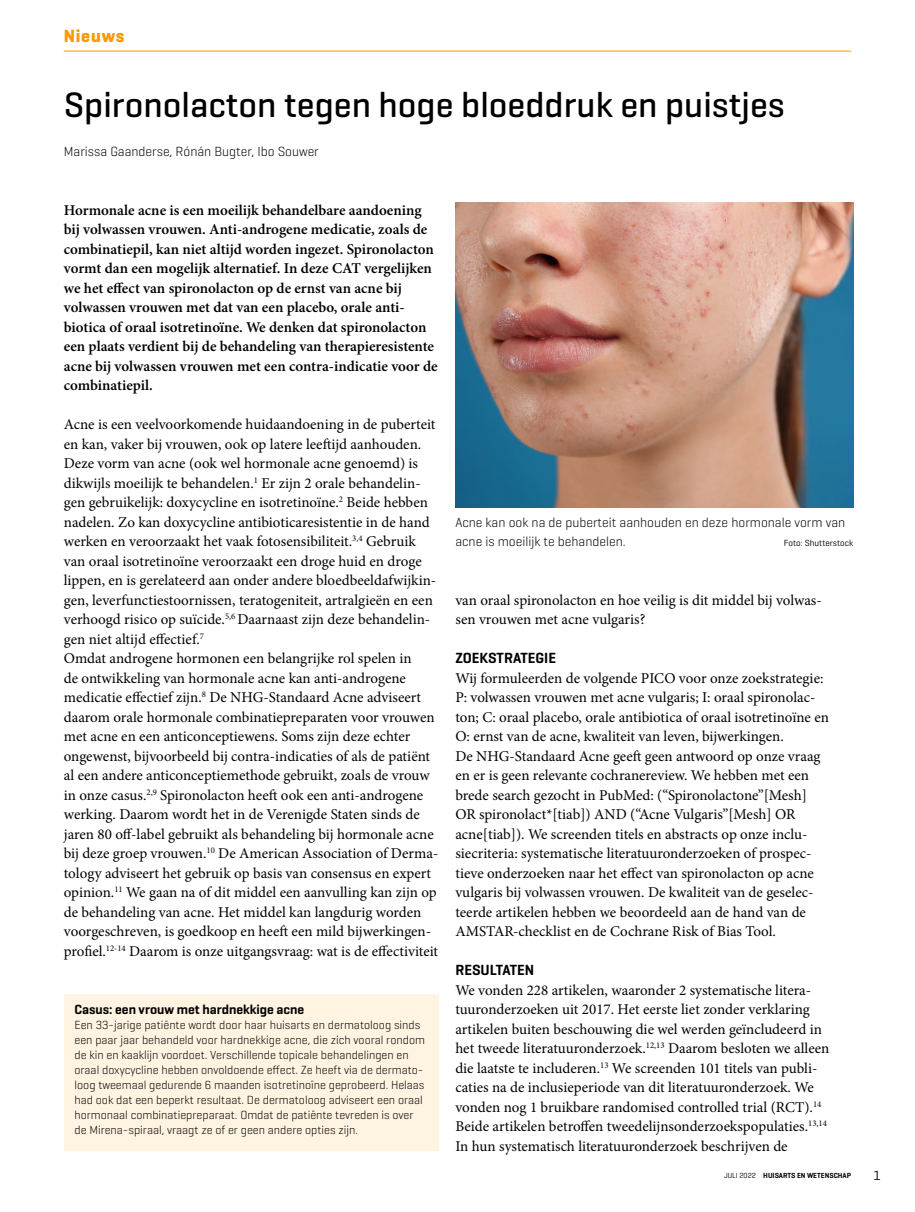
<style>
.page{position:relative;width:915px;height:1212px;background:#fff}
.page>*{position:absolute;margin:0;border:0;box-sizing:border-box;transform-origin:0 0}
.Title_artikelkop{font:500 36px "Geogrotesque";color:#000}
.t1{font:700 18px "Geogrotesque";letter-spacing:.04em;color:#f69b00}
.Para_broodtekst{font:15px/19.5px "Minion Pro";color:#000}
.Para_intro{font:600 15px/19.5px "Minion Pro";color:#000}
.SectionHeading_1_tus{font:600 15px "Geogrotesque";color:#000}
.Image_Caption_figuur{font:300 13.5px/19.5px "Geogrotesque";color:#000}
.Author_auteur{font:300 13.5px "Geogrotesque";color:#000}
.Box_Heading_casuskop{font:600 13.5px "Geogrotesque";color:#000}
.t2{font:13.5px "Geogrotesque";color:#000}
.Para_casus_tekst{font:300 12px/15px "Geogrotesque";color:#000}
.Image_Caption_figuur-2{font:9px "Geogrotesque";color:#000}
.t3{font:600 7.5px "Geogrotesque";color:#000}
.t4{font:7.5px "Geogrotesque";color:#000}
.s1{font-weight:400}
</style>
<div class="page">
<hr style="left:64px;top:51px;width:786px;height:1px;background:#f69b00">
<img style="left:455px;top:202px;width:398px;height:305px">
<div style="left:64px;top:995px;width:374px;height:156px;background:#fff3e1"></div>
<p class="t1" style="left:64px;top:25px;width:62px">Nieuws</p>
<p class="Title_artikelkop" style="left:64px;top:83px;width:722px">Spironolacton tegen hoge bloeddruk en puistjes</p>
<p class="Author_auteur" style="left:64px;top:143px;width:256px">Marissa Gaanderse, Rónán Bugter, Ibo Souwer</p>
<p class="Para_intro" style="left:64px;top:200px;width:375px">Hormonale acne is een moeilijk behandelbare aandoening bij volwassen vrouwen. Anti-androgene medicatie, zoals de combinatiepil, kan niet altijd worden ingezet. Spironolacton vormt dan een mogelijk alternatief. In deze CAT vergelijken we het effect van spironolacton op de ernst van acne bij volwassen vrouwen met dat van een placebo, orale anti&shy;biotica of oraal isotretinoïne. We denken dat spironolacton een plaats verdient bij de behandeling van therapieresistente acne bij volwassen vrouwen met een contra-indicatie voor de combinatiepil.</p>
<p class="Para_broodtekst" style="left:64px;top:415px;width:374px">Acne is een veelvoorkomende huidaandoening in de puberteit en kan, vaker bij vrouwen, ook op latere leeftijd aanhouden.<br>Deze vorm van acne (ook wel hormonale acne genoemd) is dikwijls moeilijk te behandelen.<sup>1</sup> Er zijn 2 orale behandelin&shy;gen gebruikelijk: doxycycline en isotretinoïne.<sup>2</sup> Beide hebben nadelen. Zo kan doxycycline antibioticaresistentie in de hand werken en veroorzaakt het vaak fotosensibiliteit.<sup>3,4</sup> Gebruik van oraal isotretinoïne veroorzaakt een droge huid en droge lippen, en is gerelateerd aan onder andere bloedbeeldafwijkin&shy;gen, leverfunctiestoornissen, teratogeniteit, artralgieën en een verhoogd risico op suïcide.<sup>5,6</sup> Daarnaast zijn deze behandelin&shy;gen niet altijd effectief.<sup>7</sup></p>
<p class="Para_broodtekst" style="left:64px;top:649px;width:376px">Omdat androgene hormonen een belangrijke rol spelen in<br>de ontwikkeling van hormonale acne kan anti-androgene medicatie effectief zijn.<sup>8</sup> De NHG-Standaard Acne adviseert daarom orale hormonale combinatiepreparaten voor vrouwen met acne en een anticonceptiewens. Soms zijn deze echter ongewenst, bijvoorbeeld bij contra-indicaties of als de patiënt al een andere anticonceptiemethode gebruikt, zoals de vrouw in onze casus.<sup>2,9</sup> Spironolacton heeft ook een anti-androgene werking. Daarom wordt het in de Verenigde Staten sinds de jaren 80 off-label gebruikt als behandeling bij hormonale acne bij deze groep vrouwen.<sup>10</sup> De American Association of Derma&shy;tology adviseert het gebruik op basis van consensus en expert opinion.<sup>11</sup> We gaan na of dit middel een aanvulling kan zijn op de behandeling van acne. Het middel kan langdurig worden voorgeschreven, is goedkoop en heeft een mild bijwerkingen&shy;profiel.<sup>12-14</sup> Daarom is onze uitgangsvraag: wat is de effectiviteit</p>
<p class="Box_Heading_casuskop" style="left:74px;top:1001px;width:231px">Casus: een vrouw met hardnekkige acne</p>
<p class="Para_casus_tekst" style="left:74px;top:1017px;width:352px">Een 33-jarige patiënte wordt door haar huisarts en dermatoloog sinds een paar jaar behandeld voor hardnekkige acne, die zich vooral rondom de kin en kaaklijn voordoet. Verschillende topicale behandelingen en oraal doxycycline hebben onvoldoende effect. Ze heeft via de dermato&shy;loog tweemaal gedurende 6 maanden isotretinoïne geprobeerd. Helaas had ook dat een beperkt resultaat. De dermatoloog adviseert een oraal hormonaal combinatiepreparaat. Omdat de patiënte tevreden is over de Mirena-spiraal, vraagt ze of er geen andere opties zijn.</p>
<p class="Image_Caption_figuur" style="left:455px;top:512px;width:391px">Acne kan ook na de puberteit aanhouden en deze hormonale vorm van acne is moeilijk te behandelen.</p>
<p class="Image_Caption_figuur-2" style="left:783px;top:538px;width:71px">Foto: Shutterstock</p>
<p class="Para_broodtekst" style="left:455px;top:590px;width:368px">van oraal spironolacton en hoe veilig is dit middel bij volwas&shy;sen vrouwen met acne vulgaris?</p>
<p class="SectionHeading_1_tus" style="left:455px;top:649px;width:102px">ZOEKSTRATEGIE</p>
<p class="Para_broodtekst" style="left:455px;top:668px;width:369px">Wij formuleerden de volgende PICO voor onze zoekstrategie:</p>
<p class="Para_broodtekst" style="left:455px;top:688px;width:375px">P: volwassen vrouwen met acne vulgaris; I: oraal spironolac&shy;ton; C: oraal placebo, orale antibiotica of oraal isotretinoïne en</p>
<p class="Para_broodtekst" style="left:455px;top:727px;width:330px">O: ernst van de acne, kwaliteit van leven, bijwerkingen.</p>
<p class="Para_broodtekst" style="left:455px;top:746px;width:366px">De NHG-Standaard Acne geeft geen antwoord op onze vraag en er is geen relevante cochranereview. We hebben met een brede search gezocht in PubMed: (“Spironolactone”[Mesh] OR spironolact*[tiab]) AND (“Acne Vulgaris”[Mesh] OR acne[tiab]). We screenden titels en abstracts op onze inclu&shy;siecriteria: systematische literatuuronderzoeken of prospec&shy;tieve onderzoeken naar het effect van spironolacton op acne vulgaris bij volwassen vrouwen. De kwaliteit van de geselec&shy;teerde artikelen hebben we beoordeeld aan de hand van de AMSTAR-checklist en de Cochrane Risk of Bias Tool.</p>
<p class="SectionHeading_1_tus" style="left:455px;top:961px;width:80px">RESULTATEN</p>
<p class="Para_broodtekst" style="left:455px;top:980px;width:375px">We vonden 228 artikelen, waaronder 2 systematische litera&shy;tuuronderzoeken uit 2017. Het eerste liet zonder verklaring artikelen buiten beschouwing die wel werden geïncludeerd in het tweede literatuuronderzoek.<sup>12,13</sup> Daarom besloten we alleen die laatste te includeren.<sup>13</sup> We screenden 101 titels van publi&shy;caties na de inclusieperiode van dit literatuuronderzoek. We vonden nog 1 bruikbare randomised controlled trial (RCT).<sup>14<br></sup>Beide artikelen betroffen tweedelijnsonderzoekspopulaties.<sup>13,14</sup></p>
<p class="Para_broodtekst" style="left:455px;top:1136px;width:334px">In hun systematisch literatuuronderzoek beschrijven de</p>
<p class="t4" style="left:715px;top:1171px;width:42px">maand 0 00</p>
<p class="t3" style="left:723px;top:1171px;width:129px"><span class="s1">JULI 2022</span> HUISARTS EN WETENSCHAP</p>
<p class="t2" style="left:873px;top:1166px;width:9px">1</p>
</div>
